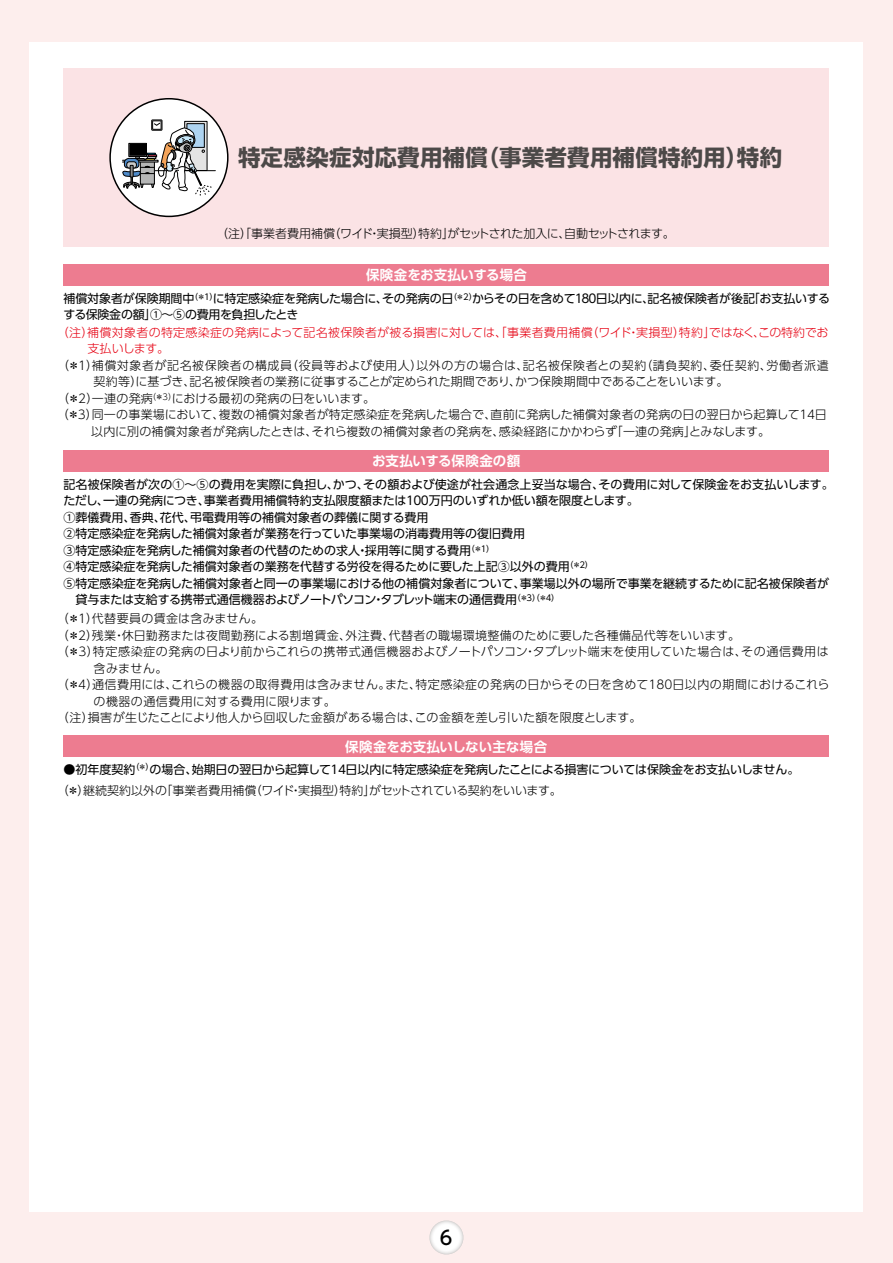
<style>
.page{position:relative;width:893px;height:1263px;background:#fdeeed}
.page>*{position:absolute;margin:0;border:0;box-sizing:border-box;transform-origin:0 0}
.t1{font:700 22.5px "UD Shin Go Pro";letter-spacing:.01em;color:#4c4948}
.t2{font:500 19.2px "UD Shin Go Pro";color:#000}
.t3{font:700 13.5px "UD Shin Go Pro De";letter-spacing:.005em;color:#fff}
.t4{font:300 12px/16.5px "UD Shin Go Pro";letter-spacing:.015em;color:#000}
.t5{font:12px/16.5px "UD Shin Go Pro";letter-spacing:-.005em;color:#000}
.t6{font:300 12px/16.5px "UD Shin Go Pro";letter-spacing:.025em;color:#e60012}
.t7{font:12px "UD Shin Go Pro";letter-spacing:-.03em;color:#000}
.t8{font:300 12px "UD Shin Go Pro";letter-spacing:-.03em;color:#000}
</style>
<div class="page">
<div style="left:30px;top:43px;width:833px;height:1169px;background:#fff"></div>
<div style="left:64px;top:68px;width:765px;height:179px;background:#fbe3e5"></div>
<div style="left:64px;top:264px;width:765px;height:21px;background:#ed7c90"></div>
<div style="left:64px;top:450px;width:765px;height:22px;background:#ed7c90"></div>
<div style="left:64px;top:735px;width:765px;height:22px;background:#ed7c90"></div>
<div style="left:110px;top:99px;width:118px;height:117px;background:#fff;border-radius:50%"></div>
<div style="left:109px;top:98px;width:120px;height:119px;border:2px solid #000;border-radius:50%"></div>
<div style="left:184px;top:121px;width:23px;height:50px;border:1px solid #000"></div>
<hr style="left:148px;top:170px;width:67px;height:1px;background:#000">
<div style="left:151px;top:120px;width:11px;height:11px;border:1px solid #000"></div>
<div style="left:152px;top:121px;width:9px;height:9px;border:1px solid #000"></div>
<svg style="left:122px;top:122px;width:89px;height:73px"></svg>
<svg style="left:429px;top:1220px;width:34px;height:34px"></svg>
<h1 class="t1" style="left:238px;top:139px;width:545px">特定感染症対応費用補償（事業者費用補償特約用）特約</h1>
<p class="t8" style="left:216px;top:223px;width:460px">（注「）事業者費用補償（ワイド・実損型）特約」がセットされた加入に、自動セットされます。</p>
<p class="t3" style="left:366px;top:264px;width:163px">保険金をお支払いする場合</p>
<p class="t5" style="left:63px;top:289px;width:768px">補償対象者が保険期間中<sup>（＊１）</sup>に特定感染症を発病した場合に、その発病の日<sup>（＊2）</sup>からその日を含めて１８０日以内に、記名被保険者が後記「お支払いするする保険金の額」①～⑤の費用を負担したとき</p>
<p class="t6" style="left:87px;top:323px;width:743px;text-indent:-30px">（注）補償対象者の特定感染症の発病によって記名被保険者が被る損害に対しては「、事業者費用補償（ワイド・実損型）特約」ではなく、この特約でお支払いします。</p>
<p class="t4" style="left:94px;top:356px;width:737px;text-indent:-37px">（＊１）補償対象者が記名被保険者の構成員（役員等および使用人）以外の方の場合は、記名被保険者との契約（請負契約、委任契約、労働者派遣契約等）に基づき、記名被保険者の業務に従事することが定められた期間であり、かつ保険期間中であることをいいます。</p>
<p class="t4" style="left:64px;top:422px;width:708px">　　以内に別の補償対象者が発病したときは、それら複数の補償対象者の発病を、感染経路にかかわらず「一連の発病」とみなします。</p>
<p class="t4" style="left:57px;top:389px;width:771px">（＊２）一連の発病<sup>（＊3）</sup>における最初の発病の日をいいます。<br>（＊３）同一の事業場において、複数の補償対象者が特定感染症を発病した場合で、直前に発病した補償対象者の発病の日の翌日から起算して１４日</p>
<p class="t3" style="left:372px;top:450px;width:149px">お支払いする保険金の額</p>
<p class="t5" style="left:64px;top:476px;width:772px">記名被保険者が次の①～⑤の費用を実際に負担し、かつ、その額および使途が社会通念上妥当な場合、その費用に対して保険金をお支払いします。</p>
<p class="t5" style="left:63px;top:492px;width:577px">ただし、一連の発病につき、事業者費用補償特約支払限度額または１００万円のいずれか低い額を限度とします。</p>
<p class="t5" style="left:64px;top:508px;width:366px">①葬儀費用、香典、花代、弔電費用等の補償対象者の葬儀に関する費用</p>
<p class="t5" style="left:64px;top:525px;width:463px">②特定感染症を発病した補償対象者が業務を行っていた事業場の消毒費用等の復旧費用</p>
<p class="t5" style="left:64px;top:541px;width:432px">③特定感染症を発病した補償対象者の代替のための求人・採用等に関する費用<sup>（＊１）</sup></p>
<p class="t5" style="left:64px;top:558px;width:531px">④特定感染症を発病した補償対象者の業務を代替する労役を得るために要した上記③以外の費用<sup>（＊２）</sup></p>
<p class="t5" style="left:64px;top:574px;width:767px">⑤特定感染症を発病した補償対象者と同一の事業場における他の補償対象者について、事業場以外の場所で事業を継続するために記名被保険者が</p>
<p class="t7" style="left:76px;top:590px;width:486px">貸与または支給する携帯式通信機器およびノートパソコン・タブレット端末の通信費用<sup>（＊３（）＊４）</sup></p>
<p class="t4" style="left:57px;top:610px;width:208px">（＊１）代替要員の賃金は含みません。</p>
<p class="t4" style="left:57px;top:626px;width:685px">（＊２）残業・休日勤務または夜間勤務による割増賃金、外注費、代替者の職場環境整備のために要した各種備品代等をいいます。</p>
<p class="t4" style="left:57px;top:643px;width:773px">（＊３）特定感染症の発病の日より前からこれらの携帯式通信機器およびノートパソコン・タブレット端末を使用していた場合は、その通信費用は</p>
<p class="t4" style="left:94px;top:659px;width:76px">含みません。</p>
<p class="t4" style="left:57px;top:676px;width:774px">（＊４）通信費用には、これらの機器の取得費用は含みません。また、特定感染症の発病の日からその日を含めて１８０日以内の期間におけるこれら</p>
<p class="t4" style="left:94px;top:692px;width:244px">の機器の通信費用に対する費用に限ります。</p>
<p class="t4" style="left:57px;top:709px;width:586px">（注）損害が生じたことにより他人から回収した金額がある場合は、この金額を差し引いた額を限度とします。</p>
<p class="t3" style="left:345px;top:735px;width:204px">保険金をお支払いしない主な場合</p>
<p class="t4" style="left:57px;top:782px;width:506px">（＊）継続契約以外の「事業者費用補償（ワイド・実損型）特約」がセットされている契約をいいます。</p>
<p class="t5" style="left:64px;top:761px;width:737px">●初年度契約<sup>（＊）</sup>の場合、始期日の翌日から起算して１４日以内に特定感染症を発病したことによる損害については保険金をお支払いしません。</p>
<h2 class="t2" style="left:440px;top:1222px;width:14px">6</h2>
</div>
